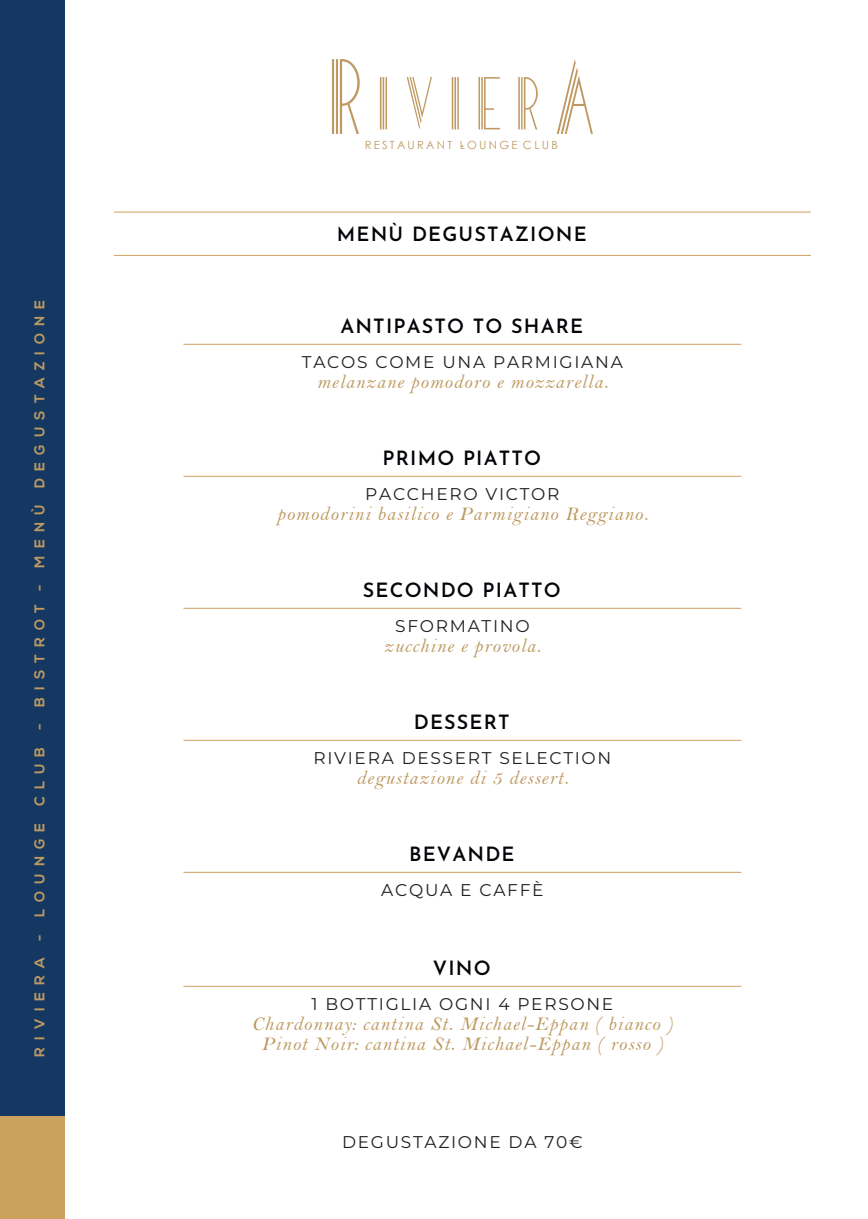
<style>
.page{position:relative;width:868px;height:1219px;background:#fff}
.page>*{position:absolute;margin:0;border:0;box-sizing:border-box;transform-origin:0 0}
.t1{font:19.8px/19.8px "Bell MT Italic";letter-spacing:.05em;color:#be9a61;text-align:center}
.t2{font:600 19.8px "Josefin Sans";letter-spacing:.06em;color:#040509}
.t3{font:100 17px "Montserrat";letter-spacing:.1em;color:#1f201f}
.t4{font:700 14.2px "Nexa";letter-spacing:.5em;color:#be9a62}
.t5{font:11.2px "Century Gothic";letter-spacing:.2em;color:#bf9961}
</style>
<div class="page">
<div style="left:0;top:0;width:65px;height:1116px;background:#143861"></div>
<div style="left:0;top:1116px;width:65px;height:103px;background:#caa25d"></div>
<hr style="left:114px;top:255px;width:696px;height:1px;background:#cca25d">
<hr style="left:183px;top:344px;width:558px;height:1px;background:#cca25d">
<hr style="left:114px;top:212px;width:696px;height:1px;background:#cca25d">
<svg style="left:332px;top:59px;width:27px;height:75px"></svg>
<hr style="left:385px;top:77px;width:2px;height:52px;background:#bf9961">
<hr style="left:382px;top:77px;width:2px;height:52px;background:#bf9961">
<hr style="left:380px;top:77px;width:1px;height:52px;background:#bf9961">
<svg style="left:406px;top:77px;width:26px;height:52px"></svg>
<hr style="left:457px;top:77px;width:2px;height:52px;background:#bf9961">
<hr style="left:454px;top:77px;width:2px;height:52px;background:#bf9961">
<hr style="left:451px;top:77px;width:2px;height:52px;background:#bf9961">
<svg style="left:478px;top:77px;width:22px;height:52px"></svg>
<svg style="left:518px;top:77px;width:19px;height:52px"></svg>
<svg style="left:556px;top:59px;width:36px;height:75px"></svg>
<hr style="left:183px;top:476px;width:558px;height:1px;background:#cca25d">
<hr style="left:183px;top:608px;width:558px;height:1px;background:#cca25d">
<hr style="left:183px;top:740px;width:558px;height:1px;background:#cca25d">
<hr style="left:183px;top:872px;width:558px;height:1px;background:#cca25d">
<hr style="left:183px;top:986px;width:558px;height:1px;background:#cca25d">
<p class="t4" style="left:31px;top:1056px;width:758px;rotate:-90deg">RIVIERA - LOUNGE CLUB - BISTROT - MENÙ DEGUSTAZIONE</p>
<p class="t5" style="left:364px;top:137px;width:194px">RESTAURANT LOUNGE CLUB</p>
<p class="t2" style="left:337px;top:219px;width:251px">MENÙ DEGUSTAZIONE</p>
<p class="t2" style="left:340px;top:311px;width:244px">ANTIPASTO TO SHARE</p>
<p class="t3" style="left:302px;top:351px;width:322px">TACOS COME UNA PARMIGIANA</p>
<p class="t1" style="left:317px;top:372px;width:293px">melanzane pomodoro e mozzarella.</p>
<p class="t2" style="left:382px;top:443px;width:160px">PRIMO PIATTO</p>
<p class="t3" style="left:365px;top:483px;width:196px">PACCHERO VICTOR</p>
<p class="t1" style="left:277px;top:504px;width:373px">pomodorini basilico e Parmigiano Reggiano.</p>
<p class="t2" style="left:363px;top:575px;width:199px">SECONDO PIATTO</p>
<p class="t3" style="left:395px;top:615px;width:136px">SFORMATINO</p>
<p class="t1" style="left:384px;top:636px;width:158px">zucchine e provola.</p>
<p class="t2" style="left:414px;top:707px;width:98px">DESSERT</p>
<p class="t3" style="left:313px;top:747px;width:299px">RIVIERA DESSERT SELECTION</p>
<p class="t1" style="left:356px;top:768px;width:213px">degustazione di 5 dessert.</p>
<p class="t2" style="left:409px;top:839px;width:107px">BEVANDE</p>
<p class="t3" style="left:381px;top:879px;width:164px">ACQUA E CAFFÈ</p>
<p class="t2" style="left:433px;top:953px;width:59px">VINO</p>
<p class="t3" style="left:311px;top:993px;width:303px">1 BOTTIGLIA OGNI 4 PERSONE</p>
<p class="t1" style="left:252px;top:1014px;width:423px">Chardonnay: cantina St. Michael-Eppan ( bianco )<br>Pinot Noir: cantina St. Michael-Eppan ( rosso )</p>
<p class="t3" style="left:342px;top:1131px;width:242px">DEGUSTAZIONE DA 70€</p>
</div>
